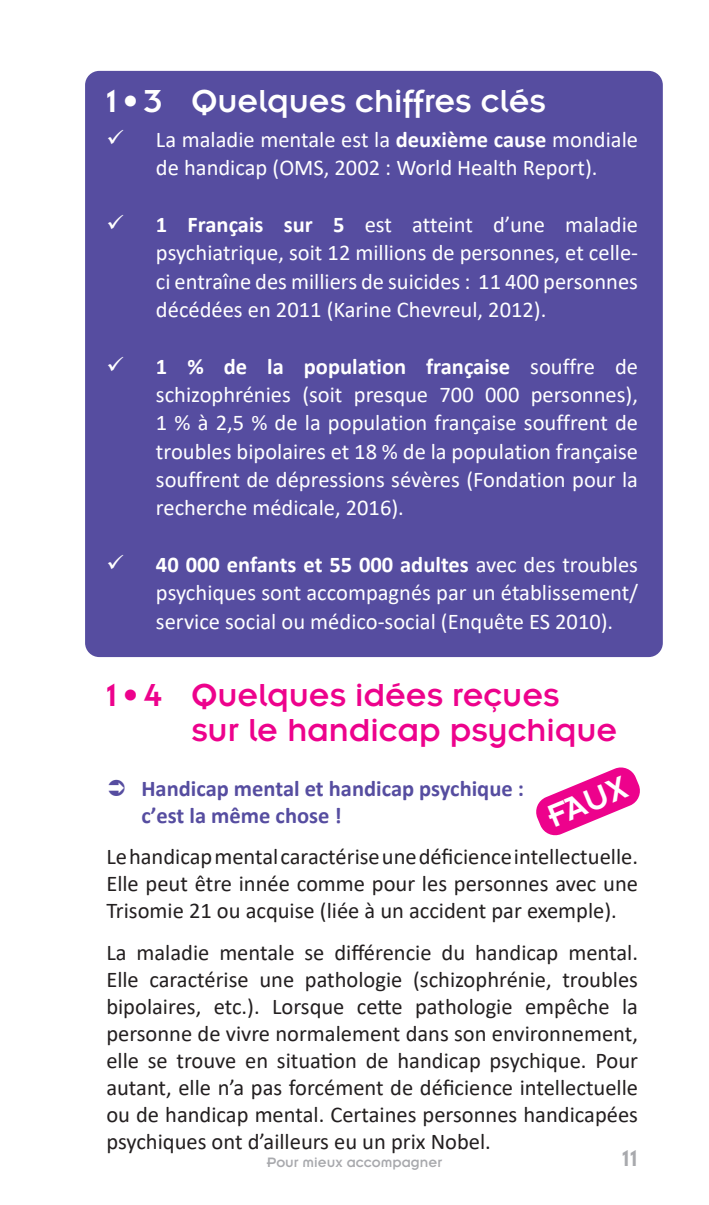
<style>
.page{position:relative;width:709px;height:1205px;background:#fff}
.page>*{position:absolute;margin:0;border:0;box-sizing:border-box;transform-origin:0 0}
.t1{font:35px/35px "Insignia LT Std";color:#ed028c}
.t2{font:35px "Insignia LT Std";color:#fff}
.t3{font:25px "Insignia LT Std";color:#a8a9ad}
.t4{font:22.5px/28.2px "Calibri";color:#fff;text-align:justify}
.t5{font:22.5px/27px "Calibri";color:#231f20;text-align:justify}
.t6{font:700 22.5px/27px "Calibri";color:#564da0}
.t7{font:15px "Insignia LT Std";color:#a8a9ad}
.s1{font-weight:700}
</style>
<div class="page">
<div style="left:85px;top:71px;width:578px;height:586px;background:#564da0;border-radius:14px"></div>
<svg style="left:536px;top:767px;width:104px;height:69px"></svg>
<h1 class="t2" style="left:106px;top:83px;width:441px">1 •3 Quelques chiffres clés</h1>
<p class="t4" style="left:156px;top:125px;width:483px">La maladie mentale est la <span class="s1">deuxième cause</span> mondiale de handicap (OMS, 2002 : World Health Report).</p>
<p class="t4" style="left:156px;top:210px;width:483px"><span class="s1">1 Français sur 5</span> est atteint d’une maladie psychiatrique, soit 12 millions de personnes, et celle&shy;ci entraîne des milliers de suicides : 11 400 personnes décédées en 2011 (Karine Chevreul, 2012).</p>
<p class="t4" style="left:156px;top:351px;width:483px"><span class="s1">1 % de la population française</span> souffre de schizophrénies (soit presque 700 000 personnes), 1 % à 2,5 % de la population française souffrent de troubles bipolaires et 18 % de la population française souffrent de dépressions sévères (Fondation pour la recherche médicale, 2016).</p>
<p class="t4" style="left:156px;top:550px;width:483px"><span class="s1">40 000 enfants et 55 000 adultes</span> avec des troubles psychiques sont accompagnés par un établissement/ service social ou médico-social (Enquête ES 2010).</p>
<h1 class="t1" style="left:191px;top:677px;width:427px;text-indent:-85px">1 •4 Quelques idées reçues<br>sur le handicap psychique</h1>
<p class="t6" style="left:141px;top:775px;width:384px">Handicap mental et handicap psychique : cʼest la même chose !</p>
<p class="t5" style="left:106px;top:843px;width:533px">Le handicap mental caractérise une déficience intellectuelle.<br>Elle peut être innée comme pour les personnes avec une Trisomie 21 ou acquise (liée à un accident par exemple).</p>
<p class="t5" style="left:106px;top:938px;width:533px">La maladie mentale se différencie du handicap mental.<br>Elle caractérise une pathologie (schizophrénie, troubles bipolaires, etc.). Lorsque cette pathologie empêche la personne de vivre normalement dans son environnement, elle se trouve en situation de handicap psychique. Pour autant, elle n’a pas forcément de déficience intellectuelle ou de handicap mental. Certaines personnes handicapées psychiques ont d’ailleurs eu un prix Nobel.</p>
<h1 class="t2" style="left:542px;top:801px;width:85px;rotate:-23deg">FAUX</h1>
<p class="t7" style="left:267px;top:1155px;width:177px">Pour mieux accompagner</p>
<p class="t3" style="left:622px;top:1145px;width:17px">11</p>
</div>
